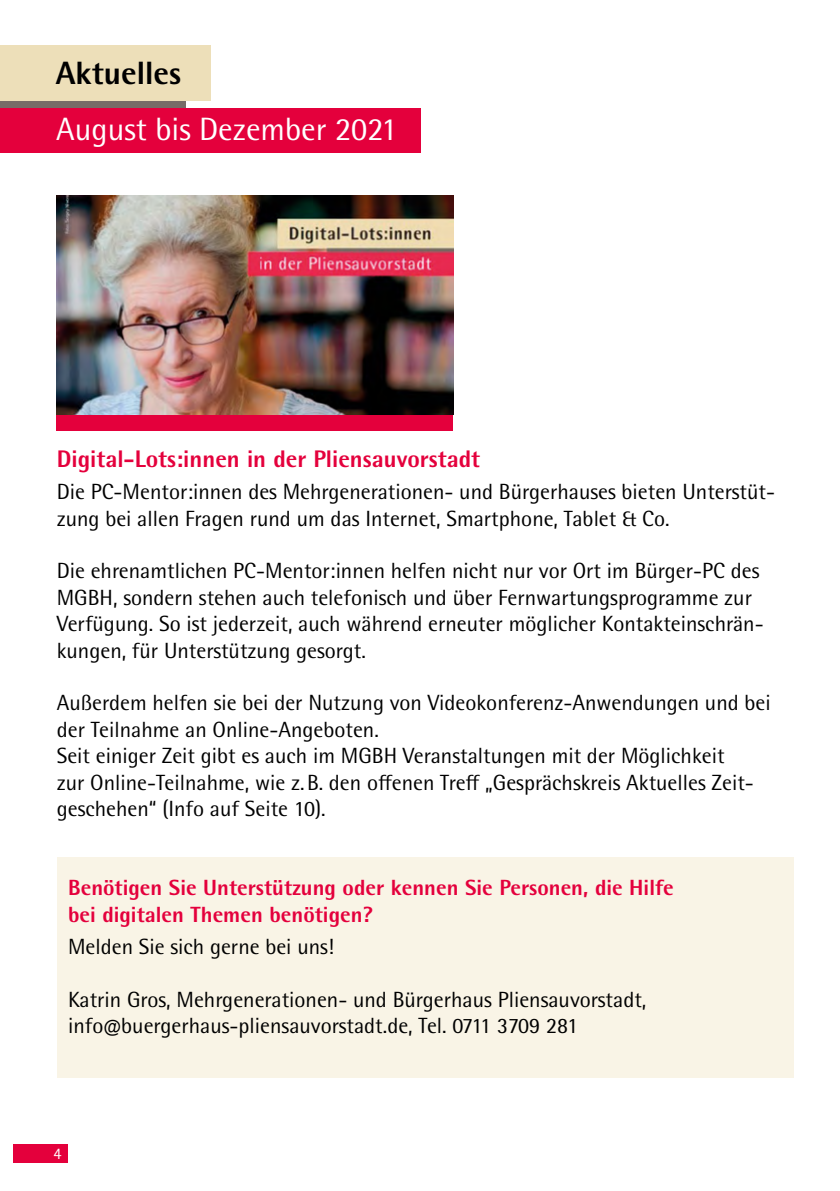
<style>
.page{position:relative;width:840px;height:1191px;background:#fff}
.page>*{position:absolute;margin:0;border:0;box-sizing:border-box;transform-origin:0 0}
.t1{font:32.4px "Rotis Semi Sans Std";color:#fff}
.t2{font:800 32.4px "Rotis Semi Sans Std";color:#000}
.body_1{font:800 24px "Rotis Semi Sans Std";color:#e4003c}
.body_1-2{font:22px/26.4px "Rotis Semi Sans Std";color:#000}
.Block-Auszeichnung{font:22px "Rotis Semi Sans Std";color:#000}
.Block-Auszeichnung-2{font:800 22px/26.4px "Rotis Semi Sans Std";color:#e4003c}
.t3{font:16.2px "Rotis Semi Sans Std";color:#fff}
</style>
<div class="page">
<div style="left:13px;top:1143px;width:55px;height:19px;background:#e4003c"></div>
<div style="left:0;top:45px;width:210px;height:56px;background:#eddfb9"></div>
<div style="left:0;top:101px;width:185px;height:7px;background:#776c67"></div>
<div style="left:57px;top:857px;width:736px;height:82px;background:#f9f4e6"></div>
<div style="left:57px;top:916px;width:736px;height:56px;background:#f9f4e6"></div>
<div style="left:57px;top:969px;width:736px;height:55px;background:#f9f4e6"></div>
<div style="left:57px;top:995px;width:736px;height:82px;background:#f9f4e6"></div>
<div style="left:57px;top:196px;width:396px;height:235px;background:#e4003c"></div>
<img style="left:57px;top:196px;width:396px;height:218px">
<div style="left:0;top:108px;width:420px;height:44px;background:#e4003c"></div>
<h1 class="t2" style="left:56px;top:52px;width:127px">Aktuelles</h1>
<h1 class="t1" style="left:56px;top:110px;width:342px">August bis Dezember 2021</h1>
<p class="body_1" style="left:57px;top:444px;width:424px">Digital-Lots:innen in der Pliensauvorstadt</p>
<p class="body_1-2" style="left:57px;top:478px;width:719px">Die PC-Mentor:innen des Mehrgenerationen- und Bürgerhauses bieten Unterstüt&shy;zung bei allen Fragen rund um das Internet, Smartphone, Tablet &amp; Co.</p>
<p class="body_1-2" style="left:57px;top:558px;width:708px">Die ehrenamtlichen PC-Mentor:innen helfen nicht nur vor Ort im Bürger-PC des MGBH, sondern stehen auch telefonisch und über Fernwartungsprogramme zur Verfügung. So ist jederzeit, auch während erneuter möglicher Kontakteinschrän&shy;kungen, für Unterstützung gesorgt.</p>
<p class="body_1-2" style="left:57px;top:690px;width:715px">Außerdem helfen sie bei der Nutzung von Videokonferenz-Anwendungen und bei der Teilnahme an Online-Angeboten.</p>
<p class="body_1-2" style="left:57px;top:742px;width:698px">Seit einiger Zeit gibt es auch im MGBH Veranstaltungen mit der Möglichkeit zur Online-Teilnahme, wie z.B. den offenen Treff „Gesprächskreis Aktuelles Zeit&shy;geschehen“ (Info auf Seite 10).</p>
<p class="Block-Auszeichnung-2" style="left:68px;top:874px;width:607px">Benötigen Sie Unterstützung oder kennen Sie Personen, die Hilfe bei digitalen Themen benötigen?</p>
<p class="Block-Auszeichnung" style="left:68px;top:933px;width:267px">Melden Sie sich gerne bei uns!</p>
<p class="Block-Auszeichnung" style="left:68px;top:986px;width:579px">Katrin Gros, Mehrgenerationen- und Bürgerhaus Pliensauvorstadt,</p>
<p class="Block-Auszeichnung" style="left:68px;top:1012px;width:511px">info@buergerhaus-pliensauvorstadt.de, Tel. 0711 3709 281</p>
<p class="t3" style="left:54px;top:1143px;width:10px">4</p>
</div>
